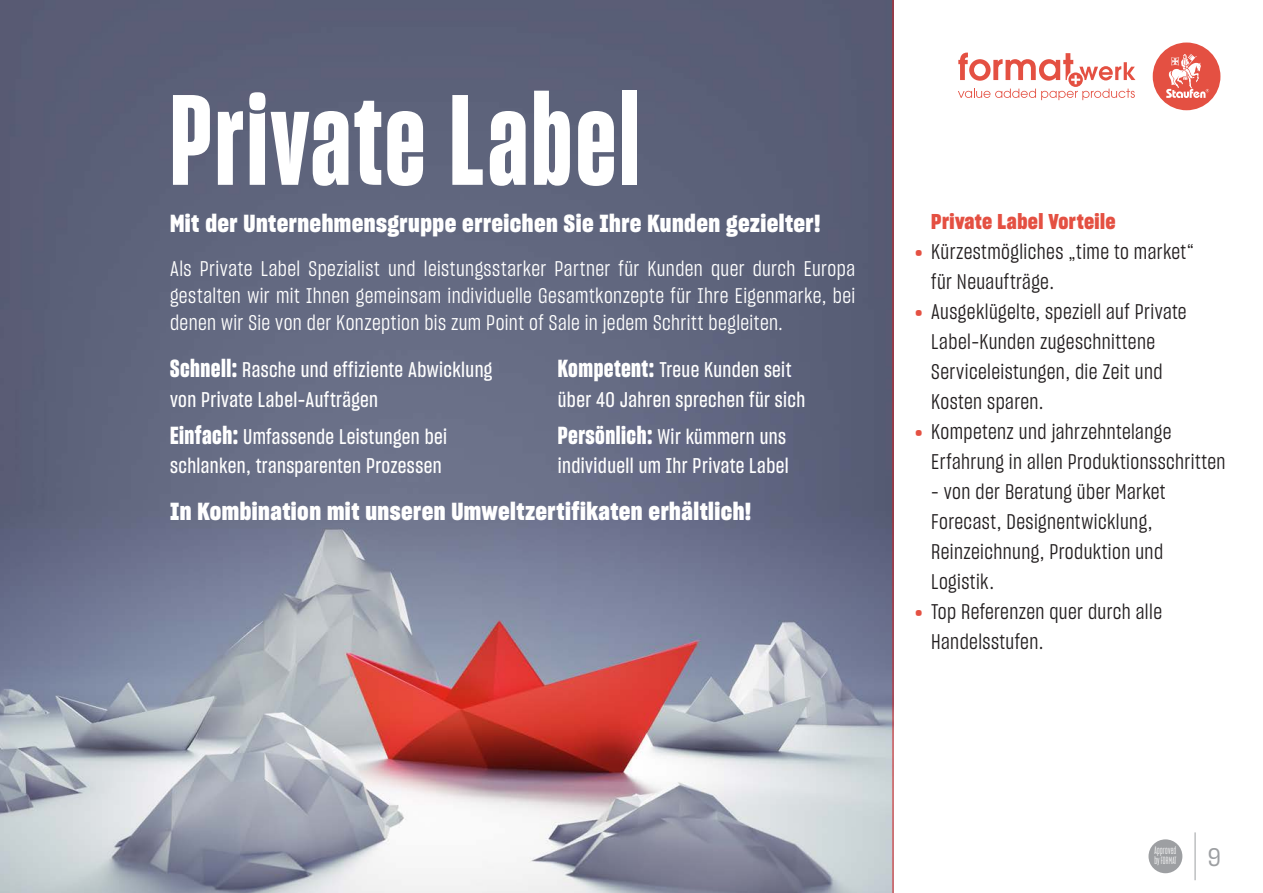
<style>
.page{position:relative;width:1263px;height:893px;background:#fff}
.page>*{position:absolute;margin:0;border:0;box-sizing:border-box;transform-origin:0 0}
.t1{font:124.65px "Sharp Grotesk Bold 12";letter-spacing:.025em;color:#fff}
.t2{font:25.05px "Sharp Grotesk Book 16";color:#9d9fa2}
.t3{font:24px "Sharp Grotesk Bold 16";letter-spacing:.02em;color:#fff}
.t4{font:20.85px/30px "Sharp Grotesk Book 14";letter-spacing:.02em;color:#231f20}
.t5{font:20.85px/29.5px "Sharp Grotesk Medium 14";letter-spacing:.02em;color:#fff}
.t6{font:20.85px/27px "Sharp Grotesk Book 14";letter-spacing:.02em;color:#fff;text-align:justify}
.t7{font:20.85px "Sharp Grotesk Bold 16";letter-spacing:.02em;color:#e45042}
.t8{font:10.8px "Sharp Grotesk Book 10";letter-spacing:.025em;color:#fff}
.t9{font:10.2px "Sharp Grotesk Book 10";letter-spacing:.025em;color:#fff}
.s1{font-family:"Sharp Grotesk Bold 14";font-size:24px}
.s2{font-family:"Sharp Grotesk Bold 20";color:#e45042}
.s3{font-size:10.8px}
</style>
<div class="page">
<hr style="left:1195px;top:832px;width:1px;height:48px;background:#9d9fa2">
<div style="left:1148px;top:839px;width:34px;height:34px;background:#9d9fa2;border-radius:50%"></div>
<div style="left:1153px;top:43px;width:67px;height:67px;background:#e45042;border-radius:50%"></div>
<svg style="left:1166px;top:54px;width:43px;height:44px"></svg>
<svg style="left:958px;top:53px;width:177px;height:47px"></svg>
<img style="left:0;top:0;width:892px;height:893px">
<hr style="left:892px;top:0;width:1px;height:893px;background:#d11d20">
<h1 class="t1" style="left:170px;top:61px;width:471px">Private Label</h1>
<p class="t3" style="left:170px;top:206px;width:652px">Mit der Unternehmensgruppe erreichen Sie Ihre Kunden gezielter!</p>
<p class="t6" style="left:170px;top:255px;width:687px">Als Private Label Spezialist und leistungsstarker Partner für Kunden quer durch Europa gestalten wir mit Ihnen gemeinsam individuelle Gesamtkonzepte für Ihre Eigenmarke, bei denen wir Sie von der Konzeption bis zum Point of Sale in jedem Schritt begleiten.</p>
<p class="t5" style="left:170px;top:355px;width:324px"><span class="s1">Schnell:</span> Rasche und effiziente Abwicklung von Private Label-Aufträgen</p>
<p class="t5" style="left:170px;top:422px;width:279px"><span class="s1">Einfach:</span> Umfassende Leistungen bei schlanken, transparenten Prozessen</p>
<p class="t5" style="left:558px;top:355px;width:249px"><span class="s1">Kompetent:</span> Treue Kunden seit über 40 Jahren sprechen für sich</p>
<p class="t5" style="left:558px;top:422px;width:232px"><span class="s1">Persönlich:</span> Wir kümmern uns individuell um Ihr Private Label</p>
<p class="t3" style="left:170px;top:495px;width:583px">In Kombination mit unseren Umweltzertifikaten erhältlich!</p>
<p class="t7" style="left:931px;top:207px;width:186px">Private Label Vorteile</p>
<p class="t4" style="left:931px;top:237px;width:264px;text-indent:-17px"><span class="s2">•</span> Kürzestmögliches „time to market“ für Neuaufträge.</p>
<p class="t4" style="left:931px;top:297px;width:257px;text-indent:-17px"><span class="s2">•</span> Ausgeklügelte, speziell auf Private<br>Label-Kunden zugeschnittene<br>Serviceleistungen, die Zeit und<br>Kosten sparen.</p>
<p class="t4" style="left:931px;top:417px;width:296px;text-indent:-17px"><span class="s2">•</span> Kompetenz und jahrzehntelange<br>Erfahrung in allen Produktionsschritten</p>
<p class="t4" style="left:931px;top:477px;width:236px">– von der Beratung über Market<br>Forecast, Designentwicklung,<br>Reinzeichnung, Produktion und<br>Logistik.</p>
<p class="t4" style="left:931px;top:597px;width:232px;text-indent:-17px"><span class="s2">•</span> Top Referenzen quer durch alle<br>Handelsstufen.</p>
<p class="t8" style="left:1154px;top:843px;width:23px">Approved</p>
<p class="t9" style="left:1154px;top:854px;width:24px"><span class="s3">by</span> FORMAT</p>
<p class="t2" style="left:1208px;top:839px;width:15px">9</p>
</div>
